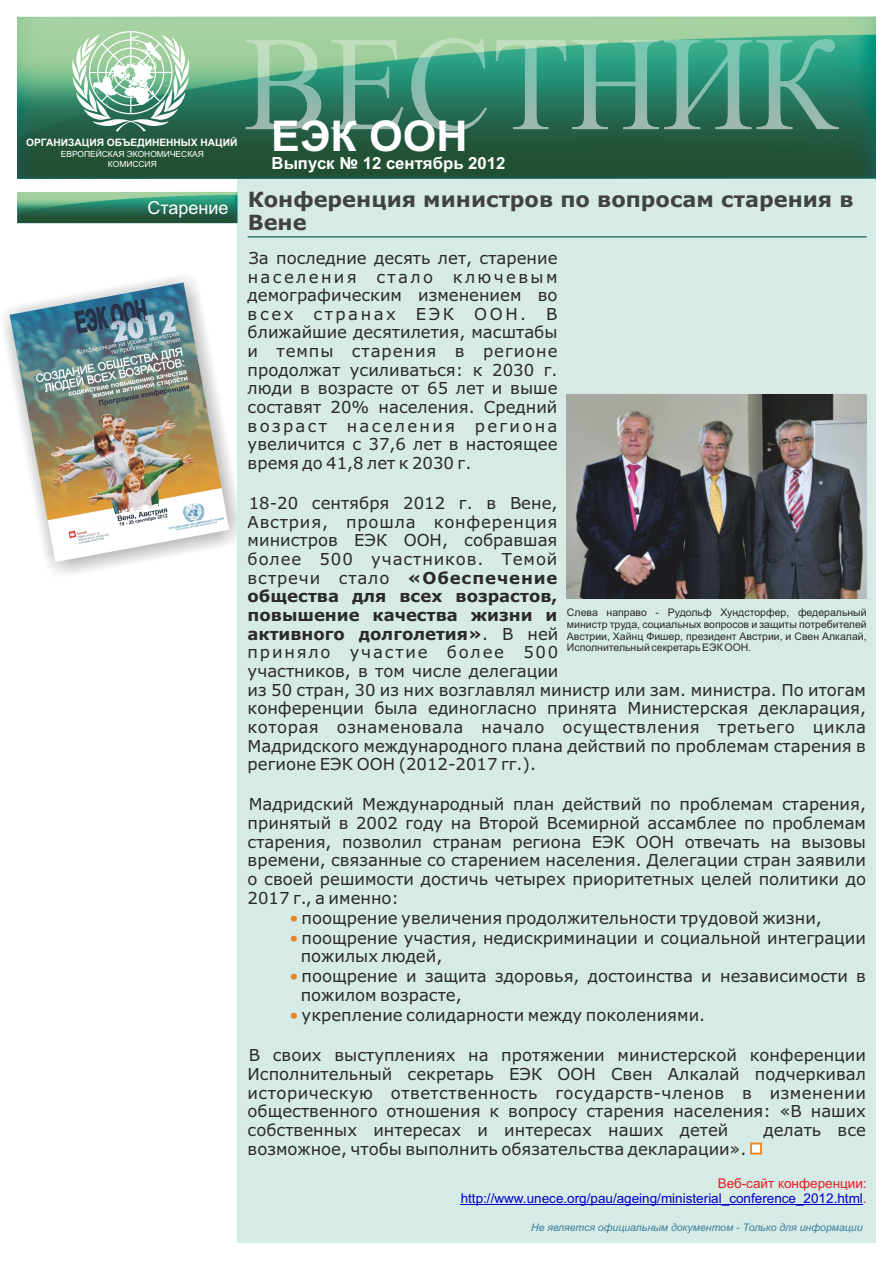
<style>
.page{position:relative;width:893px;height:1263px;background:#fff}
.page>*{position:absolute;margin:0;border:0;box-sizing:border-box;transform-origin:0 0}
.t1{font:700 42.45px "Arial";color:#fff}
.t2{font:700 21px/22.8px "Verdana";color:#424242}
.t3{font:18px "Arial";color:#fff}
.t4{font:700 16.8px "Arial";color:#fff}
.t5{font:16.5px/18.6px "Verdana";color:#2b2929;text-align:justify}
.t6{font:13.5px/15.1px "Arial";color:#0000c4;text-align:right}
.t7{font:10.5px/11.7px "Arial";color:#2b2929;text-align:justify}
.t8{font:italic 10.5px "Arial";color:#3d809c}
.t9{font:700 10.2px "Arial";color:#fff}
.t10{font:8.4px/9.4px "Arial";color:#fff;text-align:center}
.s1{font-weight:700}
.s2{color:#f0801a}
.s3{color:#e31f24}
</style>
<div class="page">
<img style="left:4px;top:271px;width:234px;height:309px">
<div style="left:238px;top:35px;width:638px;height:1207px;background:#d6ebe6"></div>
<img style="left:17px;top:17px;width:859px;height:162px">
<svg style="left:72px;top:31px;width:117px;height:100px"></svg>
<img style="left:246px;top:38px;width:506px;height:93px">
<svg style="left:750px;top:1142px;width:12px;height:13px"></svg>
<hr style="left:248px;top:236px;width:619px;height:2px;background:#367a70">
<img style="left:17px;top:192px;width:221px;height:32px">
<img style="left:566px;top:395px;width:301px;height:203px">
<hr style="left:461px;top:1204px;width:402px;height:1px;background:#0000c4">
<h1 class="t1" style="left:271px;top:120px;width:198px">ЕЭК ООН</h1>
<p class="t9" style="left:26px;top:139px;width:213px">ОРГАНИЗАЦИЯ ОБЪЕДИНЕННЫХ НАЦИЙ</p>
<p class="t10" style="left:61px;top:151px;width:145px">ЕВРОПЕЙСКАЯ ЭКОНОМИЧЕСКАЯ<br>КОМИССИЯ</p>
<p class="t4" style="left:272px;top:157px;width:235px">Выпуск № 12 сентябрь 2012</p>
<p class="t3" style="left:147px;top:201px;width:83px">Старение</p>
<p class="t2" style="left:248px;top:190px;width:607px">Конференция министров по вопросам старения в<br>Вене</p>
<p class="t5" style="left:248px;top:250px;width:311px">За последние десять лет, старение населения стало ключевым демографическим изменением во всех странах ЕЭК ООН. В ближайшие десятилетия, масштабы и темпы старения в регионе продолжат усиливаться: к 2030 г. люди в возрасте от 65 лет и выше составят 20% населения. Средний возраст населения региона увеличится с 37,6 лет в настоящее время до 41,8 лет к 2030 г.</p>
<p class="t5" style="left:248px;top:495px;width:620px;text-align:left">18-20 сентября 2012 г. в Вене,<br>Австрия, прошла конференция<br>министров ЕЭК ООН, собравшая<br>более 500 участников. Темой<br>встречи стало <span class="s1">«Обеспечение<br>общества для всех возрастов,<br>повышение качества жизни и<br>активного долголетия»</span>. В ней<br>приняло участие более 500<br>участников, в том числе делегации<br>из 50 стран, 30 из них возглавлял министр или зам. министра. По итогам конференции была единогласно принята Министерская декларация, которая ознаменовала начало осуществления третьего цикла Мадридского международного плана действий по проблемам старения в регионе ЕЭК ООН (2012-2017 гг.).</p>
<p class="t5" style="left:248px;top:796px;width:620px">Мадридский Международный план действий по проблемам старения, принятый в 2002 году на Второй Всемирной ассамблее по проблемам старения, позволил странам региона ЕЭК ООН отвечать на вызовы времени, связанные со старением населения. Делегации стран заявили о своей решимости достичь четырех приоритетных целей политики до 2017 г., а именно:</p>
<p class="t5" style="left:290px;top:910px;width:534px"><span class="s2">•</span> поощрение увеличения продолжительности трудовой жизни,</p>
<p class="t5" style="left:301px;top:930px;width:567px;text-indent:-11px"><span class="s2">•</span> поощрение участия, недискриминации и социальной интеграции пожилых людей,</p>
<p class="t5" style="left:301px;top:968px;width:567px;text-indent:-11px"><span class="s2">•</span> поощрение и защита здоровья, достоинства и независимости в пожилом возрасте,</p>
<p class="t5" style="left:290px;top:1007px;width:417px"><span class="s2">•</span> укрепление солидарности между поколениями.</p>
<p class="t5" style="left:248px;top:1047px;width:620px">В своих выступлениях на протяжении министерской конференции Исполнительный секретарь ЕЭК ООН Свен Алкалай подчеркивал историческую ответственность государств-членов в изменении общественного отношения к вопросу старения населения: «В наших собственных интересах и интересах наших детей</p>
<p class="t7" style="left:567px;top:608px;width:301px">Слева направо - Рудольф Хундсторфер, федеральный министр труда, социальных вопросов и защиты потребителей Австрии, Хайнц Фишер, президент Австрии, и Свен Алкалай, Исполнительный секретарь ЕЭК ООН.</p>
<p class="t5" style="left:763px;top:1122px;width:104px">делать все</p>
<p class="t5" style="left:248px;top:1140px;width:500px">возможное, чтобы выполнить обязательства декларации».</p>
<p class="t6" style="left:461px;top:1177px;width:407px"><span class="s3">Веб-сайт конференции: </span>http://www.unece.org/pau/ageing/ministerial_conference_2012.html<span class="s3">.</span></p>
<p class="t8" style="left:531px;top:1223px;width:333px">Не является официальным документом - Только для информации</p>
</div>
